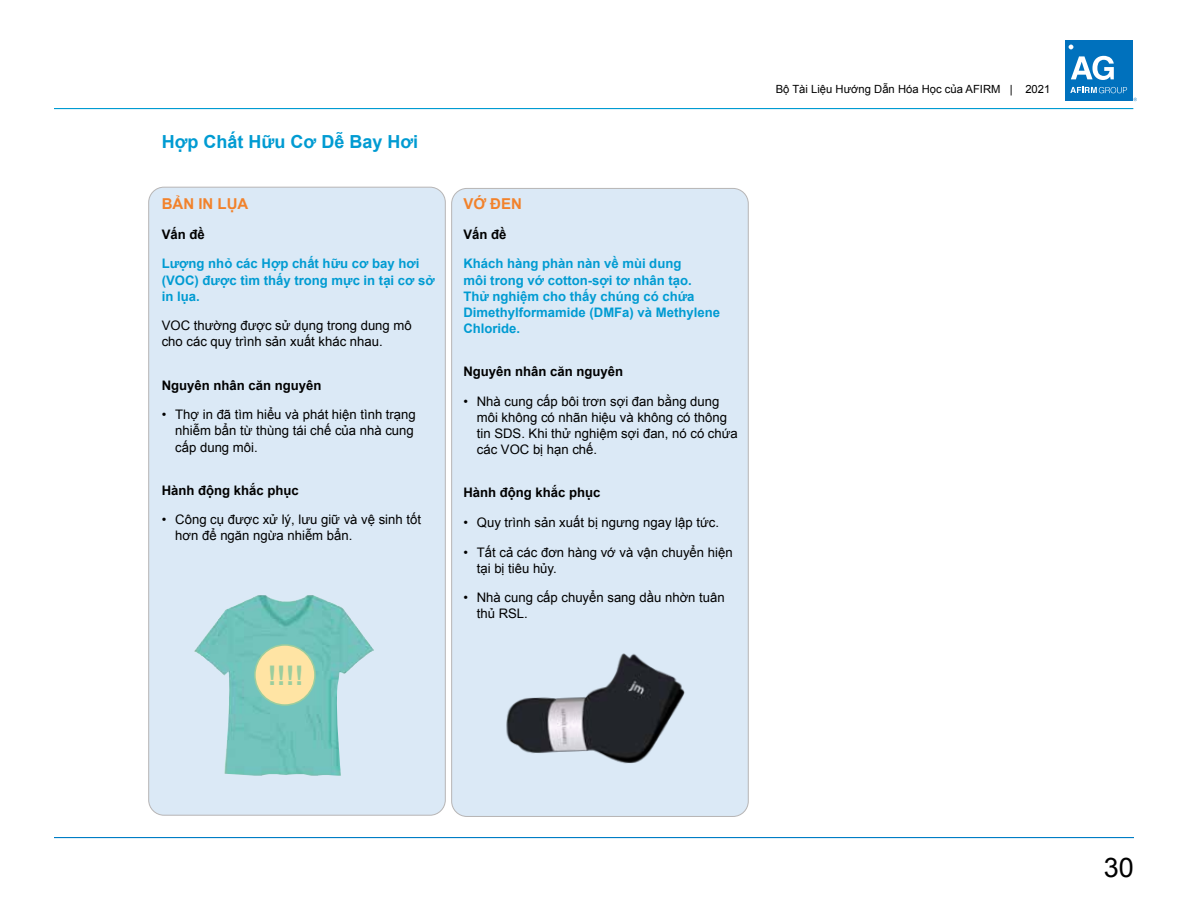
<style>
.page{position:relative;width:1188px;height:918px;background:#fff}
.page>*{position:absolute;margin:0;border:0;box-sizing:border-box;transform-origin:0 0}
.t1{font:700 27px "Arial";color:#9bcd9e}
.t2{font:27px "Arial";color:#000}
.t3{font:700 18px "Arial";color:#009bd2}
.t4{font:700 15px "Arial";color:#f2822b}
.t5{font:13.2px/16.2px "Arial";color:#000}
.t6{font:700 13.2px/16.2px "Arial";color:#009bd2}
.t7{font:700 13.2px "Arial";color:#000}
.t8{font:11.25px "Arial";color:#000}
</style>
<div class="page">
<div style="left:1065px;top:40px;width:67px;height:61px;background:#0071bd"></div>
<svg style="left:1069px;top:45px;width:4px;height:4px"></svg>
<svg style="left:1071px;top:56px;width:43px;height:24px"></svg>
<svg style="left:1070px;top:87px;width:57px;height:6px"></svg>
<hr style="left:54px;top:837px;width:1080px;height:1px;background:#007dc5">
<hr style="left:54px;top:108px;width:1079px;height:1px;background:#009bd2">
<div style="left:149px;top:187px;width:296px;height:628px;background:#dbe9f6;border-radius:15px"></div>
<div style="left:452px;top:188px;width:296px;height:628px;background:#dbe9f6;border-radius:15px"></div>
<img style="left:484px;top:653px;width:220px;height:164px">
<img style="left:194px;top:595px;width:180px;height:181px">
<div style="left:255px;top:645px;width:60px;height:60px;background:#ffe4a4;border-radius:50%"></div>
<div style="left:254px;top:644px;width:62px;height:62px;border:2px solid #9bcd9e;border-radius:50%"></div>
<h2 class="t3" style="left:162px;top:130px;width:258px">Hợp Chất Hữu Cơ Dễ Bay Hơi</h2>
<p class="t4" style="left:162px;top:194px;width:88px">BẢN IN LỤA</p>
<p class="t7" style="left:162px;top:225px;width:45px">Vấn đề</p>
<p class="t6" style="left:162px;top:256px;width:275px">Lượng nhỏ các Hợp chất hữu cơ bay hơi (VOC) được tìm thấy trong mực in tại cơ sở in lụa.</p>
<p class="t5" style="left:162px;top:318px;width:252px">VOC thường được sử dụng trong dung mô cho các quy trình sản xuất khác nhau.</p>
<p class="t7" style="left:162px;top:376px;width:161px">Nguyên nhân căn nguyên</p>
<p class="t5" style="left:175px;top:407px;width:242px;text-indent:-14px">• Thợ in đã tìm hiểu và phát hiện tình trạng nhiễm bẩn từ thùng tái chế của nhà cung cấp dung môi.</p>
<p class="t7" style="left:162px;top:481px;width:139px">Hành động khắc phục</p>
<p class="t5" style="left:175px;top:512px;width:247px;text-indent:-14px">• Công cụ được xử lý, lưu giữ và vệ sinh tốt hơn để ngăn ngừa nhiễm bẩn.</p>
<h1 class="t1" style="left:268px;top:657px;width:37px">!!!!</h1>
<p class="t4" style="left:463px;top:194px;width:60px">VỚ ĐEN</p>
<p class="t7" style="left:463px;top:225px;width:45px">Vấn đề</p>
<p class="t6" style="left:463px;top:256px;width:258px">Khách hàng phàn nàn về mùi dung<br>môi trong vớ cotton-sợi tơ nhân tạo.<br>Thử nghiệm cho thấy chúng có chứa<br>Dimethylformamide (DMFa) và Methylene<br>Chloride.</p>
<p class="t7" style="left:463px;top:363px;width:161px">Nguyên nhân căn nguyên</p>
<p class="t5" style="left:477px;top:393px;width:263px;text-indent:-14px">• Nhà cung cấp bôi trơn sợi đan bằng dung môi không có nhãn hiệu và không có thông tin SDS. Khi thử nghiệm sợi đan, nó có chứa các VOC bị hạn chế.</p>
<p class="t7" style="left:463px;top:484px;width:139px">Hành động khắc phục</p>
<p class="t5" style="left:463px;top:514px;width:257px">• Quy trình sản xuất bị ngưng ngay lập tức.</p>
<p class="t5" style="left:477px;top:544px;width:257px;text-indent:-14px">• Tất cả các đơn hàng vớ và vận chuyển hiện tại bị tiêu hủy.</p>
<p class="t5" style="left:477px;top:590px;width:249px;text-indent:-14px">• Nhà cung cấp chuyển sang dầu nhờn tuân thủ RSL.</p>
<p class="t8" style="left:776px;top:82px;width:276px">Bộ Tài Liệu Hướng Dẫn Hóa Học của AFIRM | 2021</p>
<h1 class="t2" style="left:1104px;top:850px;width:32px">30</h1>
</div>
